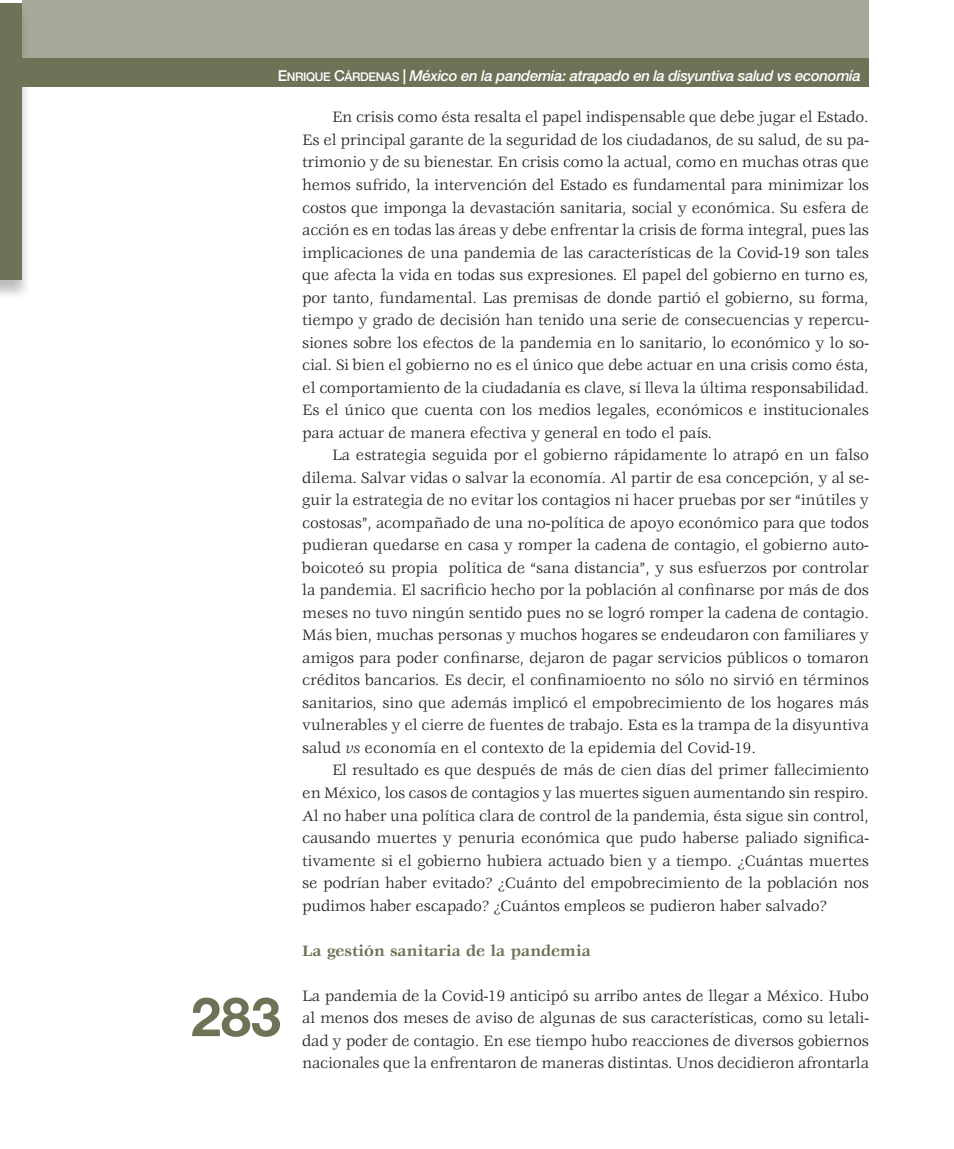
<style>
.page{position:relative;width:954px;height:1149px;background:#fff}
.page>*{position:absolute;margin:0;border:0;box-sizing:border-box;transform-origin:0 0}
.t1{font:700 54px "Helvetica Neue LT Std";color:#6e7256}
.SEGUNDO_TXT{font:16.5px/22.5px "Veljovic";letter-spacing:-.01em;color:#231f20;text-align:justify}
.INICIO_TXT{font:16.5px/22.5px "Veljovic";letter-spacing:-.01em;color:#231f20;text-align:justify}
.RESUMEN{font:700 16.5px "Veljovic";color:#6e7256}
.t2{font:italic 500 15px "Helvetica Neue LT Std";letter-spacing:-.025em;color:#fff}
.s1{font-family:"Helvetica Neue LT Std Md SC800";font-weight:400;font-style:normal}
.s2{font-family:"Helvetica Neue LT Std Md SC800";font-weight:400;font-style:normal;font-size:12px}
.s3{font-style:italic}
</style>
<div class="page">
<div style="left:0;top:4px;width:32px;height:296px;background:#231f20;opacity:.3"></div>
<div style="left:0;top:3px;width:21px;height:276px;background:#6e7256"></div>
<div style="left:22px;top:0;width:847px;height:65px;background:#a8aa99"></div>
<div style="left:22px;top:58px;width:847px;height:29px;background:#6e7256"></div>
<p class="t2" style="left:278px;top:66px;width:584px"><span class="s1">E</span><span class="s2">NRIQUE</span> <span class="s1">C</span><span class="s2">ÁRDENAS</span> | México en la pandemia: atrapado en la disyuntiva salud vs economía</p>
<h1 class="t1" style="left:191px;top:983px;width:92px">283</h1>
<p class="SEGUNDO_TXT" style="left:302px;top:107px;width:568px;text-indent:30px">En crisis como ésta resalta el papel indispensable que debe jugar el Estado.<br>Es el principal garante de la seguridad de los ciudadanos, de su salud, de su pa&shy;trimonio y de su bienestar. En crisis como la actual, como en muchas otras que hemos sufrido, la intervención del Estado es fundamental para minimizar los costos que imponga la devastación sanitaria, social y económica. Su esfera de acción es en todas las áreas y debe enfrentar la crisis de forma integral, pues las implicaciones de una pandemia de las características de la Covid-19 son tales que afecta la vida en todas sus expresiones. El papel del gobierno en turno es, por tanto, fundamental. Las premisas de donde partió el gobierno, su forma, tiempo y grado de decisión han tenido una serie de consecuencias y repercu&shy;siones sobre los efectos de la pandemia en lo sanitario, lo económico y lo so&shy;cial. Si bien el gobierno no es el único que debe actuar en una crisis como ésta, el comportamiento de la ciudadanía es clave, sí lleva la última responsabilidad.<br>Es el único que cuenta con los medios legales, económicos e institucionales para actuar de manera efectiva y general en todo el país.</p>
<p class="SEGUNDO_TXT" style="left:302px;top:444px;width:568px;text-indent:30px">La estrategia seguida por el gobierno rápidamente lo atrapó en un falso dilema. Salvar vidas o salvar la economía. Al partir de esa concepción, y al se&shy;guir la estrategia de no evitar los contagios ni hacer pruebas por ser “inútiles y costosas”, acompañado de una no-política de apoyo económico para que todos pudieran quedarse en casa y romper la cadena de contagio, el gobierno auto&shy;boicoteó su propia política de “sana distancia”, y sus esfuerzos por controlar la pandemia. El sacrificio hecho por la población al confinarse por más de dos meses no tuvo ningún sentido pues no se logró romper la cadena de contagio.<br>Más bien, muchas personas y muchos hogares se endeudaron con familiares y amigos para poder confinarse, dejaron de pagar servicios públicos o tomaron créditos bancarios. Es decir, el confinamioento no sólo no sirvió en términos sanitarios, sino que además implicó el empobrecimiento de los hogares más vulnerables y el cierre de fuentes de trabajo. Esta es la trampa de la disyuntiva salud <span class="s3">vs</span> economía en el contexto de la epidemia del Covid-19.</p>
<p class="SEGUNDO_TXT" style="left:302px;top:759px;width:568px;text-indent:30px">El resultado es que después de más de cien días del primer fallecimiento en México, los casos de contagios y las muertes siguen aumentando sin respiro.<br>Al no haber una política clara de control de la pandemia, ésta sigue sin control, causando muertes y penuria económica que pudo haberse paliado significa&shy;tivamente si el gobierno hubiera actuado bien y a tiempo. ¿Cuántas muertes se podrían haber evitado? ¿Cuánto del empobrecimiento de la población nos pudimos haber escapado? ¿Cuántos empleos se pudieron haber salvado?</p>
<p class="RESUMEN" style="left:302px;top:941px;width:290px">La gestión sanitaria de la pandemia</p>
<p class="INICIO_TXT" style="left:302px;top:984px;width:568px">La pandemia de la Covid-19 anticipó su arribo antes de llegar a México. Hubo al menos dos meses de aviso de algunas de sus características, como su letali&shy;dad y poder de contagio. En ese tiempo hubo reacciones de diversos gobiernos nacionales que la enfrentaron de maneras distintas. Unos decidieron afrontarla</p>
</div>
